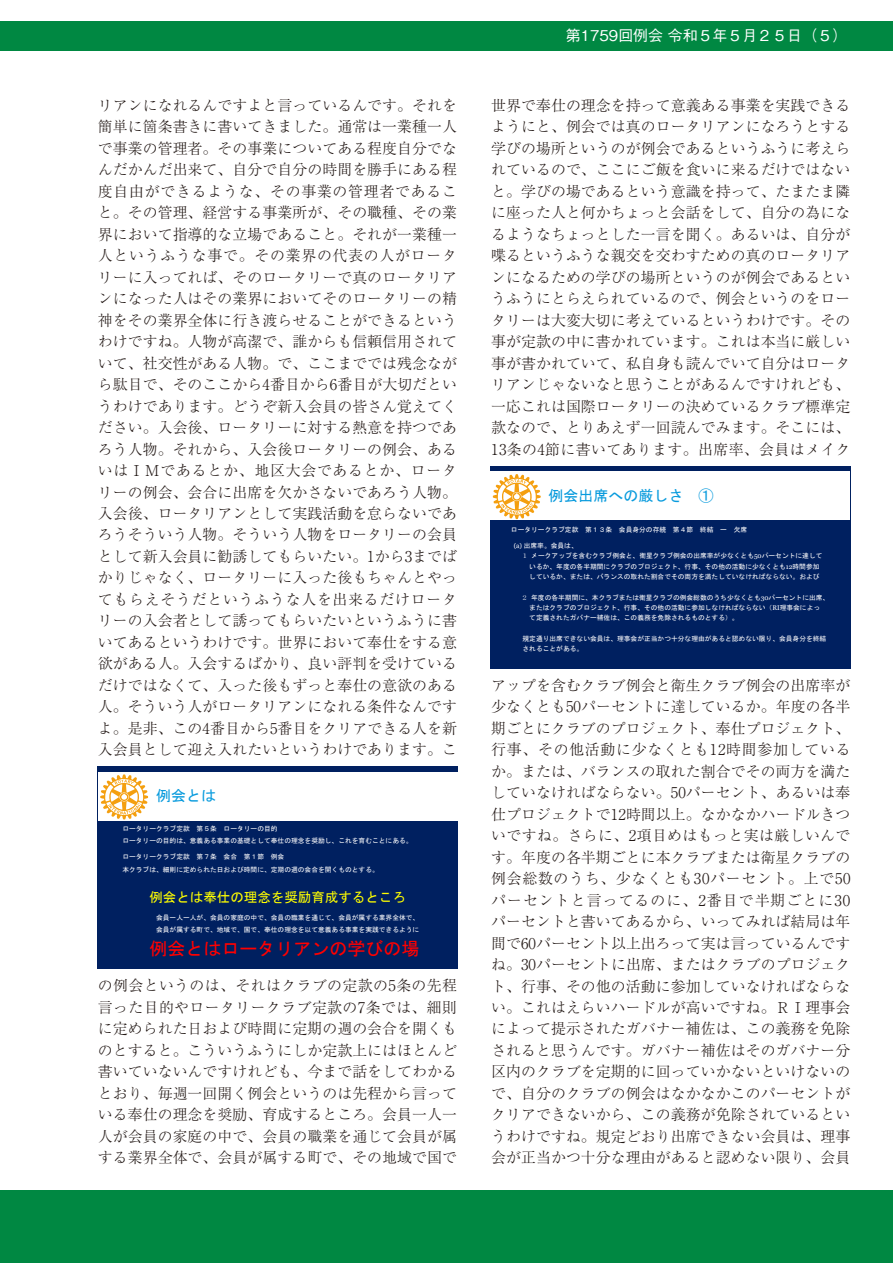
<style>
.page{position:relative;width:893px;height:1263px;background:#fff}
.page>*{position:absolute;margin:0;border:0;box-sizing:border-box;transform-origin:0 0}
.t1{font:18px "MS Gothic";color:#f00}
.t2{font:15px "MS Gothic";color:#099bdd}
.t3{font:300 14.85px/21.5px "Ryumin Pro";letter-spacing:.005em;color:#221815;text-align:justify}
.t4{font:500 14.85px "Gothic BBB Pro";color:#fff}
.t5{font:13.5px "MS Gothic";color:#ff0}
.t6{font:6.75px/10.4px "MS Gothic";color:#fff}
.t7{font:6.75px "MS P Mincho";color:#fff}
.s1{font-family:"Georgia"}
</style>
<div class="page">
<div style="left:0;top:1191px;width:893px;height:72px;background:#008842"></div>
<div style="left:0;top:21px;width:893px;height:30px;background:#008842"></div>
<div style="left:490px;top:466px;width:360px;height:203px;background:#002060"></div>
<div style="left:490px;top:471px;width:360px;height:49px;background:#fff"></div>
<svg style="left:493px;top:474px;width:48px;height:45px"></svg>
<div style="left:98px;top:766px;width:360px;height:203px;background:#002060"></div>
<div style="left:98px;top:772px;width:360px;height:48px;background:#fff"></div>
<svg style="left:100px;top:774px;width:48px;height:45px"></svg>
<p class="t3" style="left:98px;top:93px;width:361px">リアンになれるんですよと言っているんです。それを簡単に箇条書きに書いてきました。通常は一業種一人で事業の管理者。その事業についてある程度自分でなんだかんだ出来て、自分で自分の時間を勝手にある程度自由ができるような、その事業の管理者であること。その管理、経営する事業所が、その職種、その業界において指導的な立場であること。それが一業種一人というふうな事で。その業界の代表の人がロータリーに入ってれば、そのロータリーで真のロータリアンになった人はその業界においてそのロータリーの精神をその業界全体に行き渡らせることができるというわけですね。人物が高潔で、誰からも信頼信用されていて、社交性がある人物。で、ここまででは残念ながら駄目で、そのここから4番目から6番目が大切だというわけであります。どうぞ新入会員の皆さん覚えてください。入会後、ロータリーに対する熱意を持つであろう人物。それから、入会後ロータリーの例会、あるいはＩＭであるとか、地区大会であるとか、ロータリーの例会、会合に出席を欠かさないであろう人物。入会後、ロータリアンとして実践活動を怠らないであろうそういう人物。そういう人物をロータリーの会員として新入会員に勧誘してもらいたい。1から3までばかりじゃなく、ロータリーに入った後もちゃんとやってもらえそうだというふうな人を出来るだけロータリーの入会者として誘ってもらいたいというふうに書いてあるというわけです。世界において奉仕をする意欲がある人。入会するばかり、良い評判を受けているだけではなくて、入った後もずっと奉仕の意欲のある人。そういう人がロータリアンになれる条件なんですよ。是非、この4番目から5番目をクリアできる人を新入会員として迎え入れたいというわけであります。こ</p>
<p class="t2" style="left:156px;top:788px;width:62px">例会とは</p>
<p class="t6" style="left:122px;top:822px;width:292px;line-height:12.3px">ロータリークラブ定款<br>ロータリーの目的は、意義ある事業の基礎として奉仕の理念を奨励し、これを育むことにある。</p>
<p class="t6" style="left:271px;top:852px;width:15px">例会</p>
<p class="t6" style="left:197px;top:823px;width:22px">第５条</p>
<p class="t6" style="left:224px;top:823px;width:55px">ロータリーの目的</p>
<p class="t6" style="left:122px;top:851px;width:258px;line-height:12.1px">ロータリークラブ定款<br>本クラブは、細則に定められた日および時間に、定期の週の会合を開くものとする。</p>
<p class="t5" style="left:149px;top:891px;width:258px">例会とは奉仕の理念を奨励育成するところ</p>
<p class="t6" style="left:156px;top:912px;width:265px;line-height:12.1px">会員一人一人が、会員の家庭の中で、会員の職業を通じて、会員が属する業界全体で、会員が属する町で、地域で、国で、奉仕の理念を以て意義ある事業を実践できるように</p>
<p class="t1" style="left:149px;top:940px;width:272px">例会とはロータリアンの学びの場</p>
<p class="t6" style="left:197px;top:852px;width:22px">第７条</p>
<p class="t6" style="left:244px;top:852px;width:22px">第１節</p>
<p class="t6" style="left:224px;top:852px;width:15px">会合</p>
<p class="t3" style="left:98px;top:974px;width:361px">の例会というのは、それはクラブの定款の5条の先程言った目的やロータリークラブ定款の7条では、細則に定められた日および時間に定期の週の会合を開くものとすると。こういうふうにしか定款上にはほとんど書いていないんですけれども、今まで話をしてわかるとおり、毎週一回開く例会というのは先程から言っている奉仕の理念を奨励、育成するところ。会員一人一人が会員の家庭の中で、会員の職業を通じて会員が属する業界全体で、会員が属する町で、その地域で国で</p>
<p class="t4" style="left:566px;top:24px;width:283px">第1759回例会令和５年５月２５日)５(</p>
<p class="t3" style="left:491px;top:94px;width:361px">世界で奉仕の理念を持って意義ある事業を実践できるようにと、例会では真のロータリアンになろうとする学びの場所というのが例会であるというふうに考えられているので、ここにご飯を食いに来るだけではないと。学びの場であるという意識を持って、たまたま隣に座った人と何かちょっと会話をして、自分の為になるようなちょっとした一言を聞く。あるいは、自分が喋るというふうな親交を交わすための真のロータリアンになるための学びの場所というのが例会であるというふうにとらえられているので、例会というのをロータリーは大変大切に考えているというわけです。その事が定款の中に書かれています。これは本当に厳しい事が書かれていて、私自身も読んでいて自分はロータリアンじゃないなと思うことがあるんですけれども、一応これは国際ロータリーの決めているクラブ標準定款なので、とりあえず一回読んでみます。そこには、13条の4節に書いてあります。出席率、会員はメイク</p>
<p class="t2" style="left:548px;top:488px;width:137px">例会出席への厳しさ</p>
<p class="t2" style="left:699px;top:488px;width:17px">1</p>
<p class="t6" style="left:511px;top:524px;width:69px">ロータリークラブ定款</p>
<p class="t6" style="left:531px;top:540px;width:293px;text-indent:-18px"><span class="s1">)a(</span> 出席率。会員は、<br>メークアップを含むクラブ例会と、衛星クラブ例会の出席率が少なくとも<span class="s1">50</span>パーセントに達して</p>
<p class="t6" style="left:585px;top:524px;width:28px">第１３条</p>
<p class="t6" style="left:619px;top:524px;width:49px">会員身分の存続</p>
<p class="t6" style="left:673px;top:524px;width:22px">第４節</p>
<p class="t6" style="left:700px;top:524px;width:15px">終結</p>
<p class="t6" style="left:734px;top:524px;width:15px">欠席</p>
<p class="t6" style="left:720px;top:524px;width:8px">ー</p>
<p class="t7" style="left:523px;top:552px;width:6px">１</p>
<p class="t6" style="left:529px;top:561px;width:292px">いるか、年度の各半期間にクラブのプロジェクト、行事、その他の活動に少なくとも<span class="s1">12</span>時間参加しているか、または、バランスの取れた割合でその両方を満たしていなければならない。および</p>
<p class="t6" style="left:531px;top:592px;width:300px">年度の各半期間に、本クラブまたは衛星クラブの例会総数のうち少なくとも<span class="s1">30</span>パーセントに出席、</p>
<p class="t7" style="left:523px;top:594px;width:6px">２</p>
<p class="t6" style="left:529px;top:602px;width:292px">またはクラブのプロジェクト、行事、その他の活動に参加しなければならない（<span class="s1">RI</span>理事会によって定義されたガバナー補佐は、この義務を免除されるものとする(。</p>
<p class="t6" style="left:523px;top:633px;width:305px">規定通り出席できない会員は、理事会が正当かつ十分な理由があると認めない限り、会員身分を終結されることがある。</p>
<p class="t3" style="left:491px;top:673px;width:361px">アップを含むクラブ例会と衛生クラブ例会の出席率が少なくとも50パーセントに達しているか。年度の各半期ごとにクラブのプロジェクト、奉仕プロジェクト、行事、その他活動に少なくとも12時間参加しているか。または、バランスの取れた割合でその両方を満たしていなければならない。50パーセント、あるいは奉仕プロジェクトで12時間以上。なかなかハードルきついですね。さらに、2項目めはもっと実は厳しいんです。年度の各半期ごとに本クラブまたは衛星クラブの例会総数のうち、少なくとも30パーセント。上で50パーセントと言ってるのに、2番目で半期ごとに30パーセントと書いてあるから、いってみれば結局は年間で60パーセント以上出ろって実は言っているんですね。30パーセントに出席、またはクラブのプロジェクト、行事、その他の活動に参加していなければならない。これはえらいハードルが高いですね。ＲＩ理事会によって提示されたガバナー補佐は、この義務を免除されると思うんです。ガバナー補佐はそのガバナー分区内のクラブを定期的に回っていかないといけないので、自分のクラブの例会はなかなかこのパーセントがクリアできないから、この義務が免除されているというわけですね。規定どおり出席できない会員は、理事会が正当かつ十分な理由があると認めない限り、会員</p>
</div>
